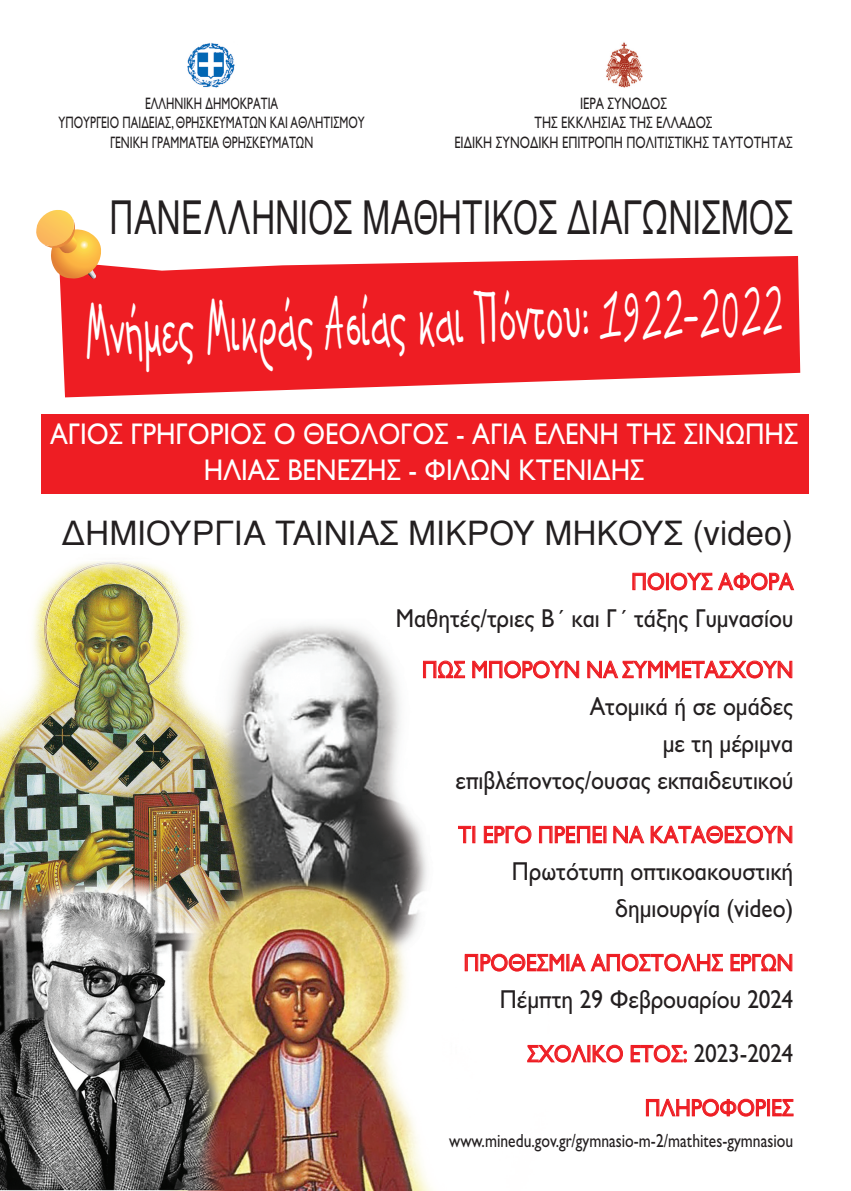
<style>
.page{position:relative;width:851px;height:1191px;background:#fff}
.page>*{position:absolute;margin:0;border:0;box-sizing:border-box;transform-origin:0 0}
.t1{font:77.3px "PF Kids Age Ten";color:#fff;scale:.59 1}
.t2{font:47px "Gr Helvetica";color:#231f20;scale:.72 1}
.t3{font:34px "Gr Helvetica";color:#231f20}
.t4{font:30px/36px "Gill Sans Hel";color:#fff;text-align:center;scale:.89 1}
.t5{font:26px/37px "Gill Sans Hel";color:#231f20;text-align:right;scale:.9 1}
.t6{font:24px "Gill Sans Hel";color:#ee1d23;scale:.9 1}
.t7{font:19px "Gill Sans Hel";color:#231f20;scale:.82 1}
.t8{font:16.6px/19.9px "Gill Sans Hel";color:#231f20;text-align:center;scale:.69 1}
.t9{font:16.6px/19.9px "Gill Sans Hel";color:#231f20;text-align:center;scale:.75 1}
.s1{font-size:69px}
.s2{font-size:26px;color:#231f20}
</style>
<div class="page">
<img style="left:0;top:362px;width:809px;height:829px">
<img style="left:187px;top:43px;width:48px;height:45px">
<img style="left:606px;top:42px;width:37px;height:46px">
<svg style="left:59px;top:256px;width:741px;height:141px;background:#f03b40"></svg>
<svg style="left:36px;top:210px;width:67px;height:70px"></svg>
<div style="left:42px;top:414px;width:767px;height:79px;background:#ee1d23"></div>
<p class="t8" style="left:59px;top:95px;width:445px">ΕΛΛΗΝΙΚΗ ΔΗΜΟΚΡΑΤΙΑ<br>ΥΠΟΥΡΓΕΙΟ ΠΑΙΔΕΙΑΣ, ΘΡΗΣΚΕΥΜΑΤΩΝ ΚΑΙ ΑΘΛΗΤΙΣΜΟΥ<br>ΓΕΝΙΚΗ ΓΡΑΜΜΑΤΕΙΑ ΘΡΗΣΚΕΥΜΑΤΩΝ</p>
<p class="t9" style="left:454px;top:95px;width:452px">ΙΕΡΑ ΣΥΝΟΔΟΣ<br>ΤΗΣ ΕΚΚΛΗΣΙΑΣ ΤΗΣ ΕΛΛΑΔΟΣ<br>ΕΙΔΙΚΗ ΣΥΝΟΔΙΚΗ ΕΠΙΤΡΟΠΗ ΠΟΛΙΤΙΣΤΙΚΗΣ ΤΑΥΤΟΤΗΤΑΣ</p>
<h2 class="t2" style="left:109px;top:194px;width:950px">ΠΑΝΕΛΛΗΝΙΟΣ ΜΑΘΗΤΙΚΟΣ ∆ΙΑΓΩΝΙΣΜΟΣ</h2>
<h1 class="t1" style="left:84px;top:293px;width:1183px;rotate:-2deg">Μνήμες Μικράς Ασίας και Πόντου: <span class="s1">1922-2022</span></h1>
<p class="t4" style="left:50px;top:419px;width:842px">ΑΓΙΟΣ ΓΡΗΓΟΡΙΟΣ Ο ΘΕΟΛΟΓΟΣ - ΑΓΙΑ ΕΛΕΝΗ ΤΗΣ ΣΙΝΩΠΗΣ<br>ΗΛΙΑΣ ΒΕΝΕΖΗΣ - ΦΙΛΩΝ ΚΤΕΝΙΔΗΣ</p>
<h3 class="t3" style="left:62px;top:515px;width:733px">∆ΗΜΙΟΥΡΓΙΑ ΤΑΙΝΙΑΣ ΜΙΚΡΟΥ ΜΗΚΟΥΣ (video)</h3>
<p class="t6" style="left:631px;top:573px;width:182px">ΠΟΙΟΥΣ ΑΦΟΡΑ</p>
<p class="t5" style="left:396px;top:602px;width:443px">Μαθητές/τριες Β΄ και Γ΄ τάξης Γυμνασίου</p>
<p class="t6" style="left:422px;top:661px;width:414px">ΠΩΣ ΜΠΟΡΟΥΝ ΝΑ ΣΥΜΜΕΤΑΣΧΟΥΝ</p>
<p class="t5" style="left:455px;top:690px;width:377px">Ατομικά ή σε ομάδες<br>με τη μέριμνα<br>επιβλέποντος/ουσας εκπαιδευτικού</p>
<p class="t6" style="left:458px;top:826px;width:374px">ΤΙ ΕΡΓΟ ΠΡΕΠΕΙ ΝΑ ΚΑΤΑΘΕΣΟΥΝ</p>
<p class="t5" style="left:512px;top:855px;width:314px">Πρωτότυπη οπτικοακουστική δημιουργία (video)</p>
<p class="t6" style="left:463px;top:954px;width:368px">ΠΡΟΘΕΣΜΙΑ ΑΠΟΣΤΟΛΗΣ ΕΡΓΩΝ</p>
<p class="t5" style="left:499px;top:983px;width:327px">Πέμπτη 29 Φεβρουαρίου 2024</p>
<p class="t6" style="left:527px;top:1045px;width:297px">ΣΧΟΛΙΚΟ ΕΤΟΣ: <span class="s2">2023-2024</span></p>
<p class="t6" style="left:644px;top:1099px;width:167px">ΠΛΗΡΟΦΟΡΙΕΣ</p>
<p class="t7" style="left:449px;top:1134px;width:421px">www.minedu.gov.gr/gymnasio-m-2/mathites-gymnasiou</p>
</div>
